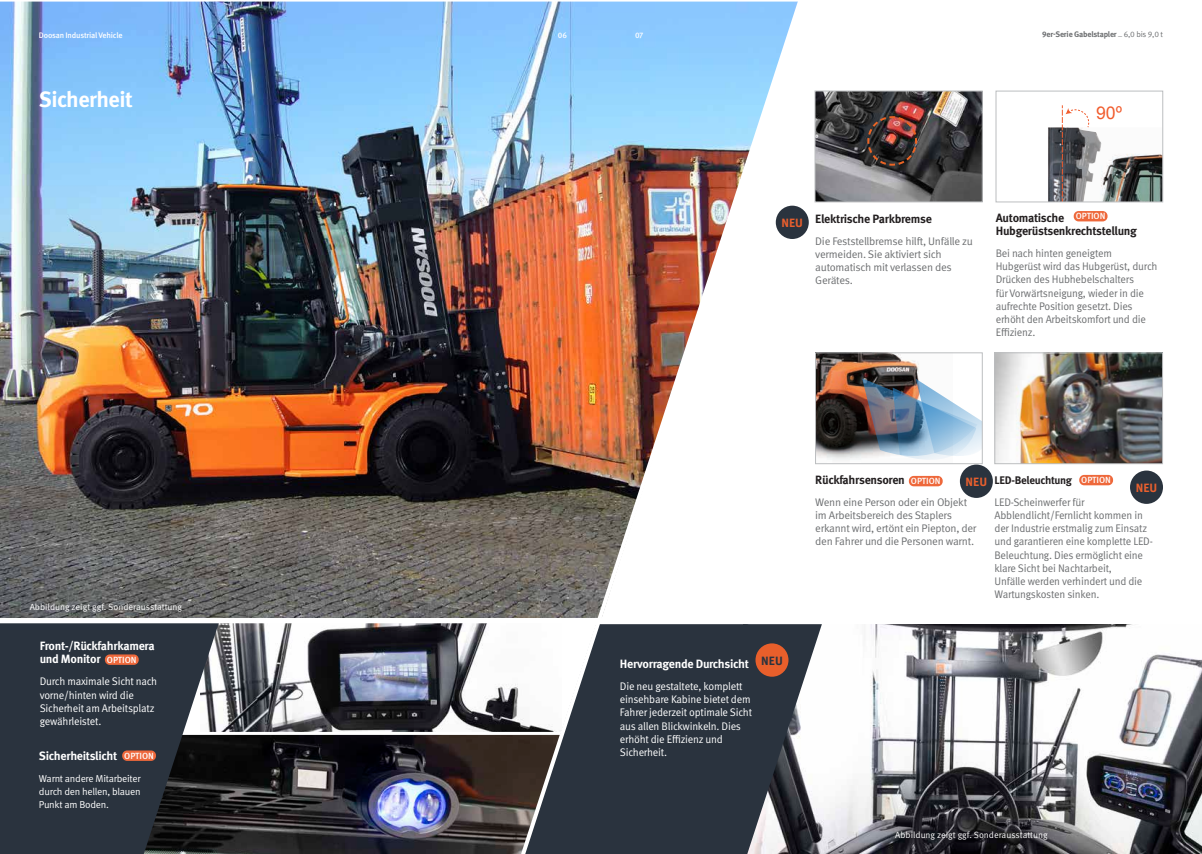
<style>
.page{position:relative;width:1202px;height:854px;background:#fff}
.page>*{position:absolute;margin:0;border:0;box-sizing:border-box;transform-origin:0 0}
.t1{font:700 22px "Meta Pro";letter-spacing:-.025em;color:#fff}
.t2{font:17.6px "Arial Unicode MS";color:#f15c2d}
.t3{font:700 12px/13px "Meta Pro";letter-spacing:-.025em;color:#231f20}
.t4{font:700 12px/13px "Meta Pro";letter-spacing:-.025em;color:#fff}
.t5{font:700 12px "Meta Pro";letter-spacing:.01em;color:#e85f2e}
.t6{font:700 12px "Meta Pro";color:#2a333e}
.t7{font:11px/13.2px "Meta Pro";letter-spacing:-.025em;color:#6d6f71;scale:.96 1}
.t8{font:11px/13.2px "Meta Pro";letter-spacing:-.02em;color:#fff;scale:.96 1}
.t9{font:11px/13px "Meta Pro";letter-spacing:-.025em;color:#6d6f71}
.t10{font:700 11px "Meta Pro";letter-spacing:-.025em;color:#231f20}
.t11{font:10px/13px "Meta Pro";letter-spacing:-.025em;color:#fff;text-align:justify}
.t12{font:9px "Meta Pro";letter-spacing:-.005em;color:#fff}
.t13{font:500 8.9px "Meta Pro";color:#fff}
.t14{font:700 8px "Meta Pro";letter-spacing:-.025em;color:#6d6f71}
.t15{font:500 8px "Meta Pro";letter-spacing:-.025em;color:#fff}
.s1{font-weight:400}
</style>
<div class="page">
<img style="left:222px;top:623px;width:246px;height:108px">
<img style="left:222px;top:734px;width:246px;height:119px">
<svg style="left:0;top:623px;width:222px;height:230px;background:#2f363f"></svg>
<img style="left:0;top:2px;width:468px;height:615px">
<img style="left:838px;top:624px;width:364px;height:229px">
<img style="left:838px;top:354px;width:81px;height:106px">
<img style="left:862px;top:378px;width:120px;height:96px">
<div style="left:815px;top:352px;width:167px;height:112px;border:1px solid #bcbec0"></div>
<img style="left:996px;top:354px;width:165px;height:108px">
<div style="left:994px;top:352px;width:169px;height:112px;border:1px solid #bcbec0"></div>
<img style="left:838px;top:93px;width:142px;height:107px">
<div style="left:815px;top:91px;width:167px;height:111px;border:1px solid #bcbec0"></div>
<img style="left:866px;top:115px;width:52px;height:52px">
<div style="left:105px;top:654px;width:34px;height:10px;background:#ee683b;border-radius:5px"></div>
<div style="left:122px;top:750px;width:34px;height:10px;background:#ee683b;border-radius:5px"></div>
<div style="left:909px;top:475px;width:34px;height:11px;background:#ee683b;border-radius:5px"></div>
<div style="left:1079px;top:474px;width:34px;height:11px;background:#ee683b;border-radius:5px"></div>
<img style="left:468px;top:1px;width:370px;height:852px">
<svg style="left:0;top:617px;width:838px;height:2px"></svg>
<hr style="left:0;top:619px;width:1202px;height:4px;background:#fff">
<div style="left:776px;top:205px;width:33px;height:34px;background:#2a333e;border-radius:50%"></div>
<div style="left:960px;top:464px;width:33px;height:33px;background:#2a333e;border-radius:50%"></div>
<img style="left:1048px;top:127px;width:113px;height:73px">
<img style="left:1051px;top:127px;width:50px;height:73px">
<svg style="left:1062px;top:105px;width:27px;height:95px"></svg>
<div style="left:996px;top:91px;width:167px;height:111px;border:1px solid #bcbec0"></div>
<div style="left:1074px;top:211px;width:33px;height:10px;background:#ee683b;border-radius:5px"></div>
<div style="left:1130px;top:470px;width:33px;height:33px;background:#2a333e;border-radius:50%"></div>
<div style="left:755px;top:643px;width:33px;height:33px;background:#e85f2b;border-radius:50%"></div>
<p class="t15" style="left:39px;top:30px;width:85px">Doosan Industrial Vehicle</p>
<p class="t15" style="left:558px;top:30px;width:11px">06</p>
<p class="t15" style="left:635px;top:30px;width:10px">07</p>
<h1 class="t1" style="left:39px;top:86px;width:95px">Sicherheit</h1>
<p class="t14" style="left:1042px;top:29px;width:122px">9er-Serie Gabelstapler <span class="s1">_ 6,0 bis 9,0 t</span></p>
<h2 class="t2" style="left:1096px;top:100px;width:27px">90º</h2>
<p class="t5" style="left:781px;top:215px;width:23px">NEU</p>
<p class="t3" style="left:815px;top:212px;width:118px">Elektrische Parkbremse</p>
<p class="t9" style="left:815px;top:234px;width:159px">Die Feststellbremse hilft, Unfälle zu vermeiden. Sie aktiviert sich automatisch mit verlassen des<br>Gerätes.</p>
<p class="t3" style="left:996px;top:211px;width:143px">Automatische <sup>OPTION<br></sup>Hubgerüstsenkrechtstellung</p>
<p class="t7" style="left:996px;top:247px;width:170px">Bei nach hinten geneigtem<br>Hubgerüst wird das Hubgerüst, durch<br>Drücken des Hubhebelschalters<br>für Vorwärtsneigung, wieder in die aufrechte Position gesetzt. Dies erhöht den Arbeitskomfort und die<br>Effizienz.</p>
<p class="t12" style="left:30px;top:601px;width:154px">Abbildung zeigt ggf. Sonderausstattung</p>
<p class="t4" style="left:40px;top:639px;width:117px">Front-/Rückfahrkamera und Monitor</p>
<p class="t8" style="left:40px;top:675px;width:124px">Durch maximale Sicht nach vorne/hinten wird die<br>Sicherheit am Arbeitsplatz gewährleistet.</p>
<p class="t13" style="left:107px;top:654px;width:31px">OPTION</p>
<p class="t4" style="left:39px;top:749px;width:80px">Sicherheitslicht</p>
<p class="t11" style="left:39px;top:771px;width:103px">Warnt andere Mitarbeiter durch den hellen, blauen Punkt am Boden.</p>
<p class="t13" style="left:124px;top:750px;width:31px">OPTION</p>
<p class="t4" style="left:620px;top:657px;width:131px">Hervorragende Durchsicht</p>
<p class="t8" style="left:620px;top:679px;width:139px">Die neu gestaltete, komplett einsehbare Kabine bietet dem<br>Fahrer jederzeit optimale Sicht aus allen Blickwinkeln. Dies erhöht die Effizienz und<br>Sicherheit.</p>
<p class="t6" style="left:761px;top:652px;width:23px">NEU</p>
<p class="t3" style="left:815px;top:474px;width:91px">Rückfahrsensoren</p>
<p class="t9" style="left:815px;top:496px;width:163px">Wenn eine Person oder ein Objekt im Arbeitsbereich des Staplers erkannt wird, ertönt ein Piepton, der den Fahrer und die Personen warnt.</p>
<p class="t10" style="left:994px;top:472px;width:79px">LED-Beleuchtung</p>
<p class="t7" style="left:994px;top:495px;width:166px">LED-Scheinwerfer für<br>Abblendlicht/Fernlicht kommen in der Industrie erstmalig zum Einsatz und garantieren eine komplette LED-<br>Beleuchtung. Dies ermöglicht eine klare Sicht bei Nachtarbeit,<br>Unfälle werden verhindert und die<br>Wartungskosten sinken.</p>
<p class="t13" style="left:911px;top:475px;width:31px">OPTION</p>
<p class="t13" style="left:1081px;top:474px;width:31px">OPTION</p>
<p class="t5" style="left:966px;top:474px;width:23px">NEU</p>
<p class="t5" style="left:1136px;top:480px;width:23px">NEU</p>
<p class="t12" style="left:895px;top:829px;width:154px">Abbildung zeigt ggf. Sonderausstattung</p>
</div>
